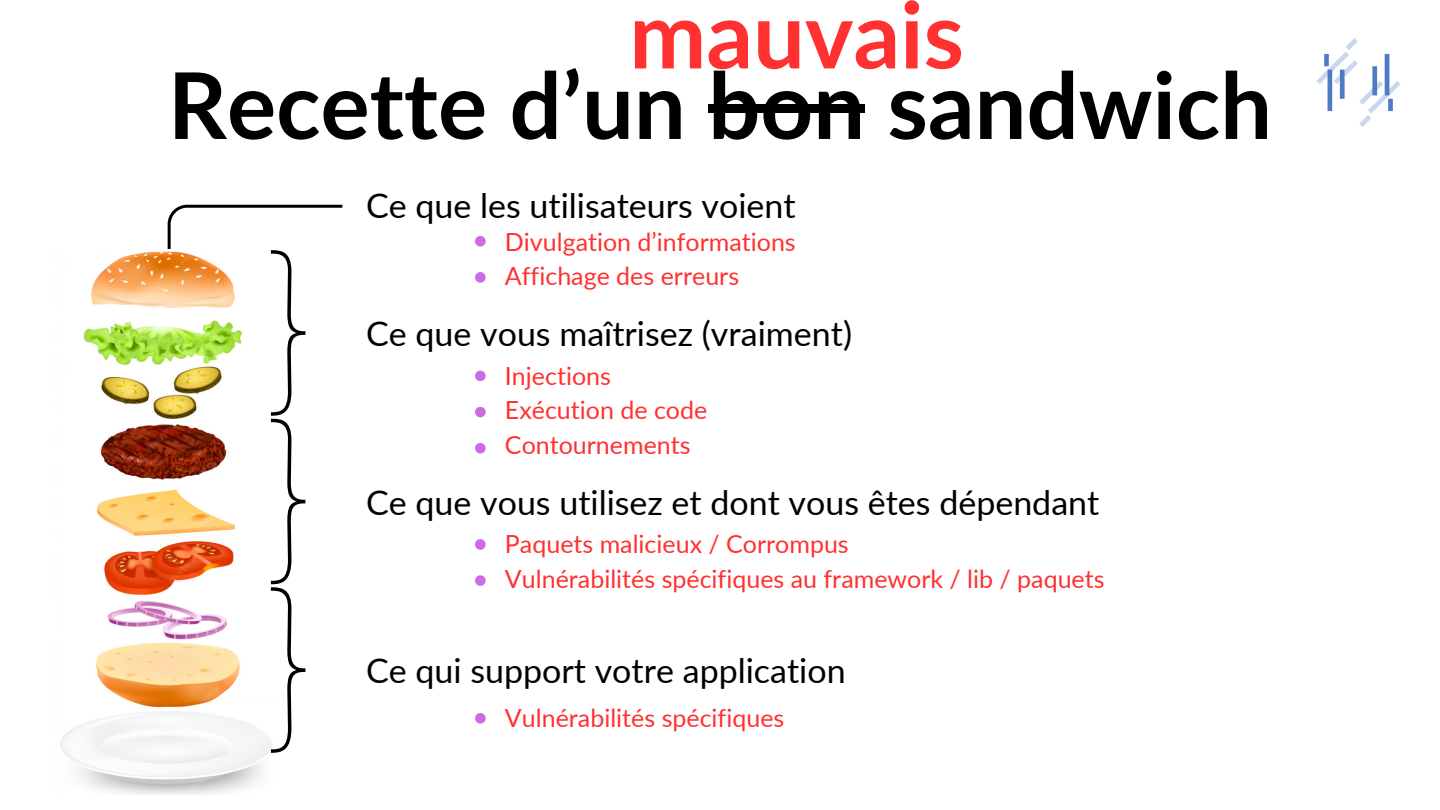
<style>
.page{position:relative;width:1440px;height:810px;background:#fff}
.page>*{position:absolute;margin:0;border:0;box-sizing:border-box;transform-origin:0 0}
.t1{font:700 92px "Lato";color:#000}
.t2{font:700 92px "Lato";color:#ff3131}
.t3{font:34px "Lato";color:#000}
.t4{font:25px "Lato";color:#ff3131}
</style>
<div class="page">
<img style="left:1316px;top:39px;width:85px;height:88px">
<img style="left:60px;top:251px;width:208px;height:543px">
<svg style="left:166px;top:204px;width:177px;height:549px"></svg>
<div style="left:708px;top:104px;width:157px;height:9px;background:#000"></div>
<div style="left:475px;top:236px;width:11px;height:11px;background:#cb6ce6;border-radius:50%"></div>
<div style="left:475px;top:272px;width:11px;height:11px;background:#cb6ce6;border-radius:50%"></div>
<div style="left:475px;top:371px;width:11px;height:10px;background:#cb6ce6;border-radius:50%"></div>
<div style="left:475px;top:407px;width:11px;height:10px;background:#cb6ce6;border-radius:50%"></div>
<div style="left:475px;top:443px;width:11px;height:11px;background:#cb6ce6;border-radius:50%"></div>
<div style="left:475px;top:539px;width:11px;height:11px;background:#cb6ce6;border-radius:50%"></div>
<div style="left:475px;top:575px;width:11px;height:11px;background:#cb6ce6;border-radius:50%"></div>
<div style="left:475px;top:713px;width:11px;height:11px;background:#cb6ce6;border-radius:50%"></div>
<p class="t2" style="left:629px;top:-22px;width:336px">mauvais</p>
<p class="t1" style="left:168px;top:48px;width:1106px">Recette d’un bon sandwich</p>
<p class="t3" style="left:366px;top:184px;width:431px">Ce que les utilisateurs voient</p>
<p class="t4" style="left:505px;top:226px;width:292px">Divulgation d’informations</p>
<p class="t4" style="left:505px;top:260px;width:236px">Affichage des erreurs</p>
<p class="t3" style="left:366px;top:313px;width:487px">Ce que vous maîtrisez (vraiment)</p>
<p class="t4" style="left:505px;top:360px;width:107px">Injections</p>
<p class="t4" style="left:505px;top:395px;width:204px">Exécution de code</p>
<p class="t4" style="left:505px;top:429px;width:187px">Contournements</p>
<p class="t3" style="left:366px;top:481px;width:735px">Ce que vous utilisez et dont vous êtes dépendant</p>
<p class="t4" style="left:505px;top:528px;width:345px">Paquets malicieux / Corrompus</p>
<p class="t4" style="left:505px;top:563px;width:601px">Vulnérabilités spécifiques au framework / lib / paquets</p>
<p class="t3" style="left:366px;top:650px;width:481px">Ce qui support votre application</p>
<p class="t4" style="left:505px;top:703px;width:281px">Vulnérabilités spécifiques</p>
</div>
